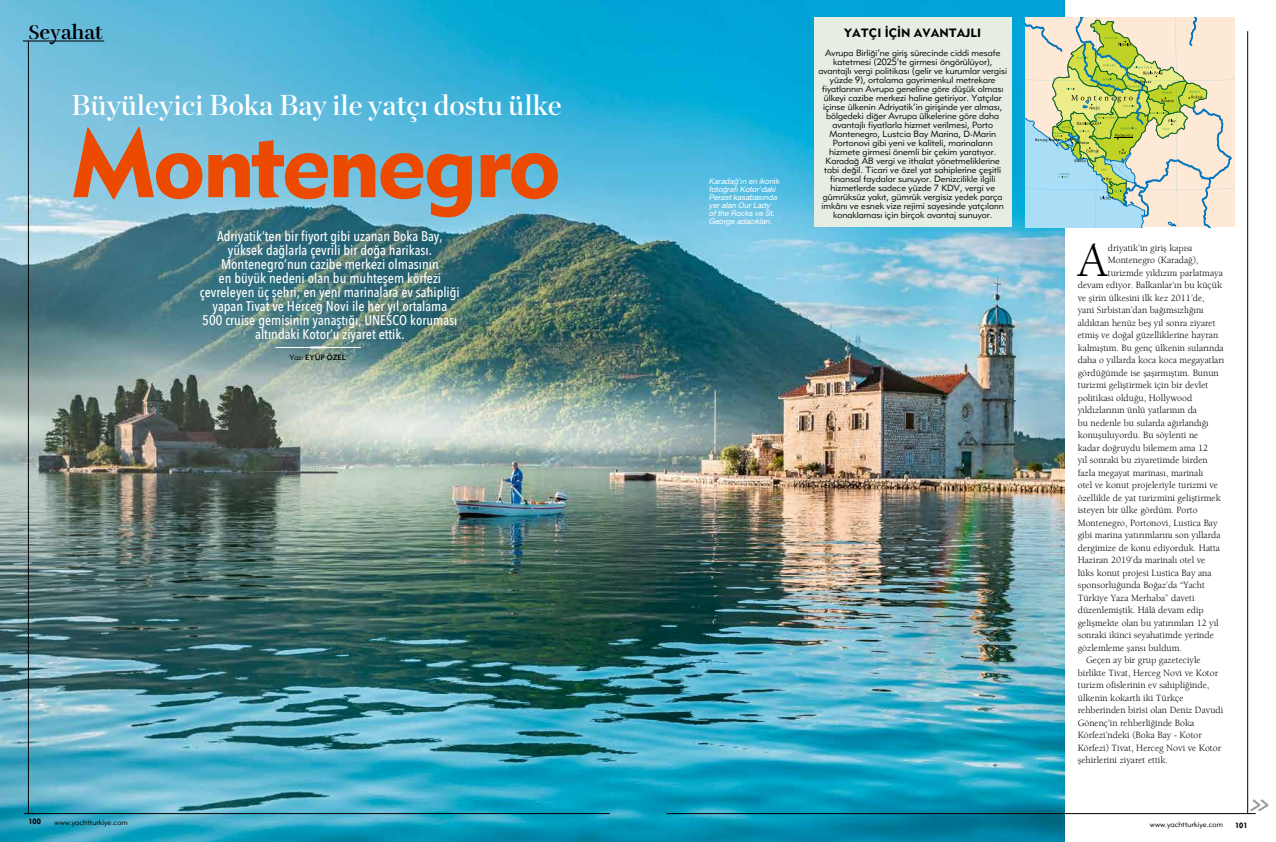
<style>
.page{position:relative;width:1276px;height:842px;background:#fff}
.page>*{position:absolute;margin:0;border:0;box-sizing:border-box;transform-origin:0 0}
.t1{font:96.1px "Metro Black LT Two";letter-spacing:-.04em;color:#eb4a00}
.t2{font:49.2px "Berkeleym";color:#000}
.t3{font:28.8px "Chronicle Display Semi";color:#fff}
.t4{font:20px "Rufina Stencil Alt 01 Bold";letter-spacing:.01em;color:#000}
.t5{font:500 14px/14px "Avenir Next Condensed";color:#fff;text-align:center}
.t6{font:12px "Metro Black LT Two";color:#000}
.t7{font:9.8px "Berkeleym";color:#000}
.t8{font:9px/9px "Metro Lite LT Two";color:#000;text-align:center}
.t9{font:italic 7.8px/8px "Helvetica Neue LT Pro";color:#fff}
.t10{font:7.5px "Metro Lite LT Two";color:#000}
.t11{font:7.5px "Metro Medium LT Two";color:#000}
.t12{font:7.5px "Metro Black LT Two";color:#000}
.s1{font-family:"Metro Lite LT Two"}
</style>
<div class="page">
<img style="left:0;top:0;width:1064px;height:842px">
<hr style="left:667px;top:813px;width:588px;height:1px;background:#000">
<hr style="left:28px;top:41px;width:1px;height:773px;background:#000">
<hr style="left:1247px;top:31px;width:1px;height:783px;background:#000">
<hr style="left:23px;top:41px;width:81px;height:1px;background:#000">
<hr style="left:24px;top:813px;width:585px;height:1px;background:#000">
<hr style="left:275px;top:347px;width:86px;height:1px;background:#fff">
<svg style="left:310px;top:346px;width:16px;height:1px"></svg>
<svg style="left:1250px;top:799px;width:18px;height:12px"></svg>
<div style="left:814px;top:18px;width:197px;height:209px;background:#e6ede3"></div>
<svg style="left:1025px;top:18px;width:206px;height:209px;background:#cfd8b2"></svg>
<h3 class="t4" style="left:28px;top:20px;width:76px">Seyahat</h3>
<h3 class="t3" style="left:71px;top:83px;width:492px">Büyüleyici Boka Bay ile yatçı dostu ülke</h3>
<h1 class="t1" style="left:71px;top:103px;width:492px">Montenegro</h1>
<p class="t5" style="left:200px;top:229px;width:261px">Adriyatik’ten bir fiyort gibi uzanan Boka Bay, yüksek dağlarla çevrili bir doğa harikası.<br>Montenegro’nun cazibe merkezi olmasının<br>en büyük nedeni olan bu muhteşem körfezi çevreleyen üç şehri; en yeni marinalara ev sahipliği yapan Tivat ve Herceg Novi ile her yıl ortalama<br>500 cruise gemisinin yanaştığı, UNESCO koruması altındaki Kotor’u ziyaret ettik.</p>
<p class="t11" style="left:289px;top:353px;width:58px"><span class="s1">Yazı</span> EYÜP ÖZEL</p>
<p class="t12" style="left:28px;top:817px;width:14px">100</p>
<p class="t10" style="left:55px;top:817px;width:75px">www.yachtturkiye.com</p>
<p class="t9" style="left:709px;top:177px;width:74px">Karadağ’ın en ikonik fotoğrafı Kotor’daki<br>Perast kasabasında yer alan Our Lady<br>of the Rocks ve St.<br>George adacıkları.</p>
<p class="t6" style="left:844px;top:26px;width:138px">YATÇI İÇİN AVANTAJLI</p>
<p class="t8" style="left:818px;top:48px;width:190px">Avrupa Birliği’ne giriş sürecinde ciddi mesafe katetmesi (2025’te girmesi öngörülüyor), avantajlı vergi politikası (gelir ve kurumlar vergisi yüzde 9), ortalama gayrimenkul metrekare fiyatlarının Avrupa geneline göre düşük olması ülkeyi cazibe merkezi haline getiriyor. Yatçılar içinse ülkenin Adriyatik’in girişinde yer alması, bölgedeki diğer Avrupa ülkelerine göre daha avantajlı fiyatlarla hizmet verilmesi, Porto Montenegro, Lustcia Bay Marina, D-Marin Portonovi gibi yeni ve kaliteli, marinaların hizmete girmesi önemli bir çekim yaratıyor.<br>Karadağ AB vergi ve ithalat yönetmeliklerine tabi değil. Ticari ve özel yat sahiplerine çeşitli finansal faydalar sunuyor. Denizcilikle ilgili hizmetlerde sadece yüzde 7 KDV, vergi ve gümrüksüz yakıt, gümrük vergisiz yedek parça imkânı ve esnek vize rejimi sayesinde yatçıların konaklaması için birçok avantaj sunuyor.</p>
<h2 class="t2" style="left:1077px;top:231px;width:32px">A</h2>
<p class="t7" style="left:1107px;top:242px;width:86px">driyatik’in giriş kapısı</p>
<p class="t7" style="left:1107px;top:254px;width:92px">Montenegro (Karadağ),</p>
<p class="t7" style="left:1107px;top:267px;width:117px">turizmde yıldızını parlatmaya</p>
<p class="t7" style="left:1077px;top:279px;width:146px">devam ediyor. Balkanlar’ın bu küçük</p>
<p class="t7" style="left:1077px;top:292px;width:128px">ve şirin ülkesini ilk kez 2011’de,</p>
<p class="t7" style="left:1077px;top:304px;width:127px">yani Sırbistan’dan bağımsızlığını</p>
<p class="t7" style="left:1077px;top:317px;width:139px">aldıktan henüz beş yıl sonra ziyaret</p>
<p class="t7" style="left:1077px;top:329px;width:142px">etmiş ve doğal güzelliklerine hayran</p>
<p class="t7" style="left:1077px;top:342px;width:147px">kalmıştım. Bu genç ülkenin sularında</p>
<p class="t7" style="left:1077px;top:354px;width:148px">daha o yıllarda koca koca megayatları</p>
<p class="t7" style="left:1077px;top:367px;width:143px">gördüğümde ise şaşırmıştım. Bunun</p>
<p class="t7" style="left:1077px;top:379px;width:132px">turizmi geliştirmek için bir devlet</p>
<p class="t7" style="left:1077px;top:392px;width:116px">politikası olduğu, Hollywood</p>
<p class="t7" style="left:1077px;top:404px;width:121px">yıldızlarının ünlü yatlarının da</p>
<p class="t7" style="left:1077px;top:417px;width:132px">bu nedenle bu sularda ağırlandığı</p>
<p class="t7" style="left:1077px;top:429px;width:122px">konuşuluyordu. Bu söylenti ne</p>
<p class="t7" style="left:1077px;top:442px;width:132px">kadar doğruydu bilemem ama 12</p>
<p class="t7" style="left:1077px;top:454px;width:131px">yıl sonraki bu ziyaretimde birden</p>
<p class="t7" style="left:1077px;top:467px;width:127px">fazla megayat marinası, marinalı</p>
<p class="t7" style="left:1077px;top:479px;width:142px">otel ve konut projeleriyle turizmi ve</p>
<p class="t7" style="left:1077px;top:492px;width:144px">özellikle de yat turizmini geliştirmek</p>
<p class="t7" style="left:1077px;top:504px;width:121px">isteyen bir ülke gördüm. Porto</p>
<p class="t7" style="left:1077px;top:517px;width:141px">Montenegro, Portonovi, Lustica Bay</p>
<p class="t7" style="left:1077px;top:529px;width:144px">gibi marina yatırımlarını son yıllarda</p>
<p class="t7" style="left:1077px;top:542px;width:144px">dergimize de konu ediyorduk. Hatta</p>
<p class="t7" style="left:1077px;top:554px;width:129px">Haziran 2019’da marinalı otel ve</p>
<p class="t7" style="left:1077px;top:567px;width:135px">lüks konut projesi Lustica Bay ana</p>
<p class="t7" style="left:1077px;top:579px;width:129px">sponsorluğunda Boğaz’da “Yacht</p>
<p class="t7" style="left:1077px;top:592px;width:118px">Türkiye Yaza Merhaba” daveti</p>
<p class="t7" style="left:1077px;top:604px;width:127px">düzenlemiştik. Hâlâ devam edip</p>
<p class="t7" style="left:1077px;top:617px;width:143px">gelişmekte olan bu yatırımları 12 yıl</p>
<p class="t7" style="left:1077px;top:629px;width:138px">sonraki ikinci seyahatimde yerinde</p>
<p class="t7" style="left:1077px;top:642px;width:106px">gözlemleme şansı buldum.</p>
<p class="t7" style="left:1086px;top:654px;width:116px">Geçen ay bir grup gazeteciyle</p>
<p class="t7" style="left:1077px;top:667px;width:142px">birlikte Tivat, Herceg Novi ve Kotor</p>
<p class="t7" style="left:1077px;top:679px;width:133px">turizm ofislerinin ev sahipliğinde,</p>
<p class="t7" style="left:1077px;top:692px;width:107px">ülkenin kokartlı iki Türkçe</p>
<p class="t7" style="left:1077px;top:704px;width:147px">rehberinden birisi olan Deniz Davudi</p>
<p class="t7" style="left:1077px;top:717px;width:118px">Gönenç’in rehberliğinde Boka</p>
<p class="t7" style="left:1077px;top:729px;width:126px">Körfezi’ndeki (Boka Bay - Kotor</p>
<p class="t7" style="left:1077px;top:742px;width:145px">Körfezi) Tivat, Herceg Novi ve Kotor</p>
<p class="t7" style="left:1077px;top:754px;width:92px">şehirlerini ziyaret ettik.</p>
<p class="t10" style="left:1149px;top:820px;width:75px">www.yachtturkiye.com</p>
<p class="t12" style="left:1235px;top:820px;width:14px">101</p>
</div>
